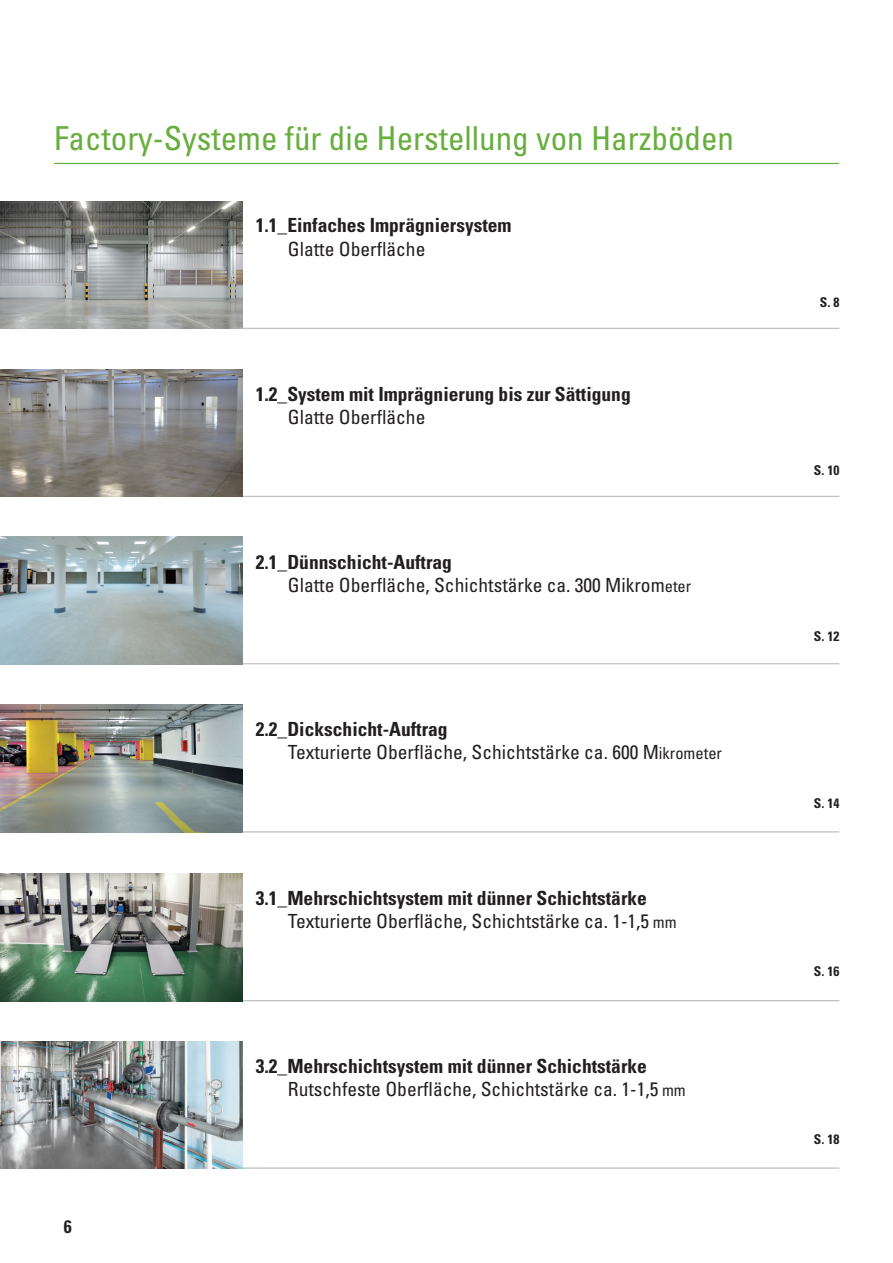
<style>
.page{position:relative;width:893px;height:1263px;background:#fff}
.page>*{position:absolute;margin:0;border:0;box-sizing:border-box;transform-origin:0 0}
.t1{font:condensed 33px "Univers LT Std";color:#66ae3d}
.t2{font:condensed 19.5px "Univers LT Std";color:#231f20}
.t3{font:700 condensed 19.5px "Univers LT Std";color:#231f20}
.t4{font:700 condensed 18px "Univers LT Std";color:#231f20}
.t5{font:700 condensed 13.5px "Univers LT Std";color:#231f20}
.s1{font-size:16.5px}
</style>
<div class="page">
<hr style="left:65px;top:1167px;width:774px;height:2px;background:#bcbdc0">
<hr style="left:65px;top:328px;width:774px;height:1px;background:#bcbdc0">
<img style="left:0;top:201px;width:242px;height:128px">
<hr style="left:65px;top:496px;width:774px;height:1px;background:#bcbdc0">
<img style="left:0;top:369px;width:242px;height:128px">
<hr style="left:65px;top:663px;width:774px;height:1px;background:#bcbdc0">
<img style="left:0;top:537px;width:242px;height:127px">
<hr style="left:65px;top:831px;width:774px;height:1px;background:#bcbdc0">
<img style="left:0;top:705px;width:242px;height:127px">
<hr style="left:65px;top:1000px;width:774px;height:1px;background:#bcbdc0">
<img style="left:0;top:1041px;width:242px;height:128px">
<hr style="left:54px;top:163px;width:785px;height:1px;background:#66ae3d">
<img style="left:0;top:874px;width:242px;height:127px">
<p class="t1" style="left:54px;top:118px;width:681px">Factory-Systeme für die Herstellung von Harzböden</p>
<p class="t3" style="left:256px;top:213px;width:257px">1.1_Einfaches Imprägniersystem</p>
<p class="t2" style="left:288px;top:236px;width:139px">Glatte Oberfläche</p>
<p class="t3" style="left:256px;top:382px;width:376px">1.2_System mit Imprägnierung bis zur Sättigung</p>
<p class="t2" style="left:288px;top:405px;width:139px">Glatte Oberfläche</p>
<p class="t3" style="left:256px;top:550px;width:198px">2.1_Dünnschicht-Auftrag</p>
<p class="t2" style="left:288px;top:573px;width:405px">Glatte Oberfläche, Schichtstärke ca. 300 Mikrom<span class="s1">eter</span></p>
<p class="t3" style="left:256px;top:717px;width:193px">2.2_Dickschicht-Auftrag</p>
<p class="t2" style="left:288px;top:740px;width:436px">Texturierte Oberfläche, Schichtstärke ca. 600 M<span class="s1">ikrometer</span></p>
<p class="t3" style="left:256px;top:886px;width:393px">3.1_Mehrschichtsystem mit dünner Schichtstärke</p>
<p class="t2" style="left:288px;top:909px;width:390px">Texturierte Oberfläche, Schichtstärke ca. 1-1,5 <span class="s1">mm</span></p>
<p class="t4" style="left:64px;top:1216px;width:9px">6</p>
<p class="t3" style="left:256px;top:1053px;width:393px">3.2_Mehrschichtsystem mit dünner Schichtstärke</p>
<p class="t2" style="left:288px;top:1076px;width:399px">Rutschfeste Oberfläche, Schichtstärke ca. 1-1,5 <span class="s1">mm</span></p>
<p class="t5" style="left:820px;top:294px;width:21px">S. 8</p>
<p class="t5" style="left:814px;top:462px;width:27px">S. 10</p>
<p class="t5" style="left:814px;top:627px;width:27px">S. 12</p>
<p class="t5" style="left:814px;top:795px;width:27px">S. 14</p>
<p class="t5" style="left:814px;top:963px;width:27px">S. 16</p>
<p class="t5" style="left:814px;top:1131px;width:27px">S. 18</p>
</div>
